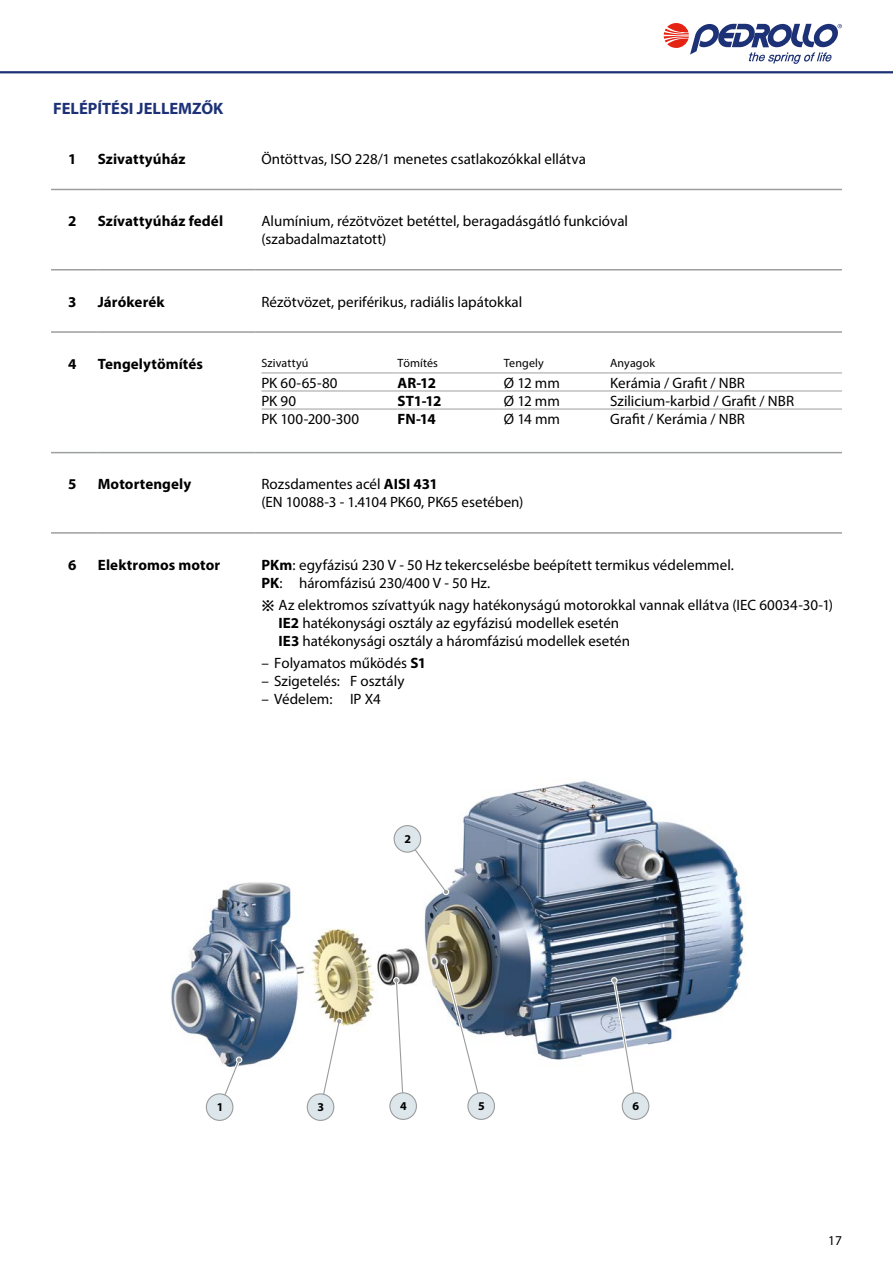
<style>
.page{position:relative;width:893px;height:1263px;background:#fff}
.page>*{position:absolute;margin:0;border:0;box-sizing:border-box;transform-origin:0 0}
.t1{font:700 16.5px "Myriad Pro";color:#1d3176}
.t2{font:15px/18px "Myriad Pro";color:#000}
.t3{font:700 15px "Myriad Pro";letter-spacing:.005em;color:#000}
.t4{font:13.5px "Myriad Pro";color:#000}
.t5{font:12px "Myriad Pro";letter-spacing:.01em;color:#000}
.t6{font:700 12px "Myriad Pro";color:#000}
.s1{font-weight:700}
.s2{font-family:"Apple SD Gothic Neo";font-weight:700}
</style>
<div class="page">
<svg style="left:664px;top:23px;width:178px;height:41px"></svg>
<hr style="left:0;top:71px;width:893px;height:2px;background:#1d3176">
<img style="left:170px;top:780px;width:576px;height:286px">
<svg style="left:403px;top:835px;width:47px;height:61px"></svg>
<div style="left:394px;top:826px;width:27px;height:26px;background:#dde7eb;border-radius:50%"></div>
<div style="left:394px;top:825px;width:27px;height:28px;border:1px solid #9a9c9d;border-radius:50%"></div>
<svg style="left:317px;top:1018px;width:26px;height:92px"></svg>
<div style="left:307px;top:1094px;width:27px;height:26px;background:#dde7eb;border-radius:50%"></div>
<div style="left:307px;top:1093px;width:27px;height:28px;border:1px solid #9a9c9d;border-radius:50%"></div>
<svg style="left:216px;top:1056px;width:27px;height:54px"></svg>
<div style="left:206px;top:1094px;width:27px;height:26px;background:#dde7eb;border-radius:50%"></div>
<div style="left:206px;top:1093px;width:27px;height:28px;border:1px solid #9a9c9d;border-radius:50%"></div>
<svg style="left:393px;top:977px;width:14px;height:120px"></svg>
<div style="left:390px;top:1093px;width:26px;height:26px;background:#dde7eb;border-radius:50%"></div>
<div style="left:389px;top:1092px;width:28px;height:28px;border:1px solid #9a9c9d;border-radius:50%"></div>
<svg style="left:441px;top:958px;width:44px;height:142px"></svg>
<div style="left:468px;top:1093px;width:26px;height:26px;background:#dde7eb;border-radius:50%"></div>
<div style="left:467px;top:1092px;width:28px;height:28px;border:1px solid #9a9c9d;border-radius:50%"></div>
<svg style="left:611px;top:977px;width:28px;height:131px"></svg>
<div style="left:622px;top:1093px;width:27px;height:26px;background:#dde7eb;border-radius:50%"></div>
<div style="left:622px;top:1092px;width:27px;height:28px;border:1px solid #9a9c9d;border-radius:50%"></div>
<hr style="left:51px;top:189px;width:47px;height:1px;background:#9c9e9f">
<hr style="left:98px;top:189px;width:157px;height:1px;background:#9c9e9f">
<hr style="left:255px;top:189px;width:587px;height:1px;background:#9c9e9f">
<hr style="left:51px;top:269px;width:47px;height:1px;background:#9c9e9f">
<hr style="left:98px;top:269px;width:157px;height:1px;background:#9c9e9f">
<hr style="left:255px;top:269px;width:587px;height:1px;background:#9c9e9f">
<hr style="left:51px;top:331px;width:47px;height:2px;background:#9c9e9f">
<hr style="left:98px;top:331px;width:157px;height:2px;background:#9c9e9f">
<hr style="left:255px;top:331px;width:587px;height:2px;background:#9c9e9f">
<hr style="left:51px;top:452px;width:47px;height:1px;background:#9c9e9f">
<hr style="left:98px;top:452px;width:157px;height:1px;background:#9c9e9f">
<hr style="left:255px;top:452px;width:587px;height:1px;background:#9c9e9f">
<hr style="left:51px;top:532px;width:47px;height:2px;background:#9c9e9f">
<hr style="left:98px;top:532px;width:157px;height:2px;background:#9c9e9f">
<hr style="left:255px;top:532px;width:587px;height:2px;background:#9c9e9f">
<hr style="left:261px;top:373px;width:137px;height:1px;background:#9c9e9f">
<hr style="left:398px;top:373px;width:106px;height:1px;background:#9c9e9f">
<hr style="left:504px;top:373px;width:106px;height:1px;background:#9c9e9f">
<hr style="left:610px;top:373px;width:232px;height:1px;background:#9c9e9f">
<hr style="left:261px;top:391px;width:137px;height:1px;background:#9c9e9f">
<hr style="left:398px;top:391px;width:106px;height:1px;background:#9c9e9f">
<hr style="left:504px;top:391px;width:106px;height:1px;background:#9c9e9f">
<hr style="left:610px;top:391px;width:232px;height:1px;background:#9c9e9f">
<hr style="left:261px;top:409px;width:137px;height:1px;background:#9c9e9f">
<hr style="left:398px;top:409px;width:106px;height:1px;background:#9c9e9f">
<hr style="left:504px;top:409px;width:106px;height:1px;background:#9c9e9f">
<hr style="left:610px;top:409px;width:232px;height:1px;background:#9c9e9f">
<p class="t1" style="left:53px;top:98px;width:172px">FELÉPÍTÉSI JELLEMZŐK</p>
<p class="t3" style="left:68px;top:149px;width:10px">1</p>
<p class="t3" style="left:98px;top:149px;width:89px">Szivattyúház</p>
<p class="t2" style="left:261px;top:150px;width:326px">Öntöttvas, ISO 228/1 menetes csatlakozókkal ellátva</p>
<p class="t3" style="left:68px;top:211px;width:10px">2</p>
<p class="t3" style="left:98px;top:211px;width:127px">Szívattyúház fedél</p>
<p class="t2" style="left:261px;top:212px;width:368px">Alumínium, rézötvözet betéttel, beragadásgátló funkcióval (szabadalmaztatott)</p>
<p class="t3" style="left:68px;top:292px;width:10px">3</p>
<p class="t3" style="left:98px;top:292px;width:68px">Járókerék</p>
<p class="t2" style="left:261px;top:292px;width:262px">Rézötvözet, periférikus, radiális lapátokkal</p>
<p class="t3" style="left:68px;top:354px;width:10px">4</p>
<p class="t3" style="left:98px;top:354px;width:107px">Tengelytömítés</p>
<p class="t5" style="left:261px;top:355px;width:49px">Szivattyú</p>
<p class="t5" style="left:398px;top:355px;width:42px">Tömítés</p>
<p class="t5" style="left:504px;top:355px;width:41px">Tengely</p>
<p class="t5" style="left:610px;top:355px;width:46px">Anyagok</p>
<p class="t2" style="left:261px;top:373px;width:78px">PK 60-65-80</p>
<p class="t3" style="left:398px;top:373px;width:40px">AR-12</p>
<p class="t2" style="left:504px;top:373px;width:57px">Ø 12 mm</p>
<p class="t2" style="left:610px;top:373px;width:136px">Kerámia / Grafit / NBR</p>
<p class="t2" style="left:262px;top:391px;width:36px">PK 90</p>
<p class="t3" style="left:398px;top:391px;width:45px">ST1-12</p>
<p class="t2" style="left:504px;top:391px;width:57px">Ø 12 mm</p>
<p class="t2" style="left:610px;top:391px;width:185px">Szilicium-karbid / Grafit / NBR</p>
<p class="t2" style="left:262px;top:409px;width:99px">PK 100-200-300</p>
<p class="t3" style="left:398px;top:409px;width:40px">FN-14</p>
<p class="t2" style="left:504px;top:409px;width:58px">Ø 14 mm</p>
<p class="t2" style="left:610px;top:409px;width:136px">Grafit / Kerámia / NBR</p>
<p class="t3" style="left:68px;top:474px;width:10px">5</p>
<p class="t3" style="left:98px;top:474px;width:95px">Motortengely</p>
<p class="t2" style="left:262px;top:475px;width:263px">Rozsdamentes acél <span class="s1">AISI 431<br></span>(EN 10088-3 - 1.4104 PK60, PK65 esetében)</p>
<p class="t3" style="left:68px;top:555px;width:10px">6</p>
<p class="t3" style="left:98px;top:555px;width:124px">Elektromos motor</p>
<p class="t2" style="left:262px;top:555px;width:474px"><span class="s1">PKm</span>: egyfázisú 230 V - 50 Hz tekercselésbe beépített termikus védelemmel.<br><span class="s1">PK</span>: háromfázisú 230/400 V - 50 Hz.</p>
<p class="t2" style="left:279px;top:596px;width:556px;text-indent:-17px"><span class="s2">※</span> Az elektromos szívattyúk nagy hatékonyságú motorokkal vannak ellátva (IEC 60034-30-1)<br><span class="s1">IE2</span> hatékonysági osztály az egyfázisú modellek esetén<br><span class="s1">IE3</span> hatékonysági osztály a háromfázisú modellek esetén</p>
<p class="t2" style="left:262px;top:654px;width:166px">– Folyamatos működés <span class="s1">S1</span></p>
<p class="t2" style="left:262px;top:672px;width:144px">– Szigetelés: F osztály</p>
<p class="t2" style="left:262px;top:690px;width:121px">– Védelem: IP X4</p>
<p class="t6" style="left:404px;top:831px;width:8px">2</p>
<p class="t6" style="left:217px;top:1099px;width:8px">1</p>
<p class="t6" style="left:318px;top:1099px;width:8px">3</p>
<p class="t6" style="left:400px;top:1098px;width:8px">4</p>
<p class="t6" style="left:478px;top:1098px;width:8px">5</p>
<p class="t6" style="left:633px;top:1098px;width:8px">6</p>
<p class="t4" style="left:828px;top:1232px;width:15px">17</p>
</div>
